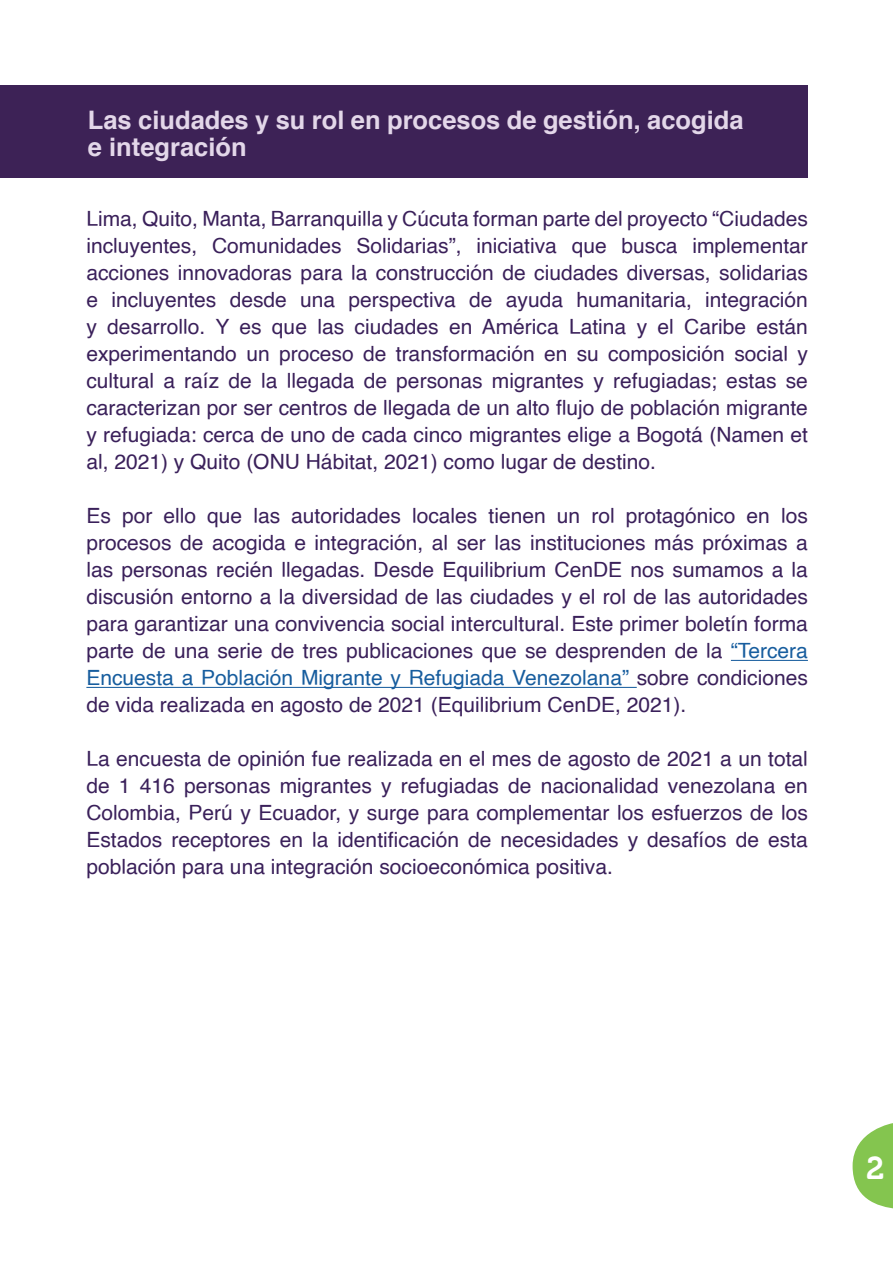
<style>
.page{position:relative;width:893px;height:1263px;background:#fff}
.page>*{position:absolute;margin:0;border:0;box-sizing:border-box;transform-origin:0 0}
.t1{font:31.5px "Museo 700";color:#fff}
.t2{font:700 25.5px/27px "Helvetica";color:#e3d7e9}
.t3{font:21px/27px "Helvetica";color:#3a205a;text-align:justify}
.s1{color:#175d9e}
</style>
<div class="page">
<svg style="left:853px;top:1123px;width:40px;height:86px"></svg>
<hr style="left:731px;top:660px;width:77px;height:1px;background:#175d9e">
<hr style="left:86px;top:687px;width:551px;height:1px;background:#175d9e">
<div style="left:0;top:85px;width:808px;height:93px;background:#3d2256"></div>
<p class="t2" style="left:88px;top:107px;width:657px">Las ciudades y su rol en procesos de gestión, acogida e integración</p>
<p class="t3" style="left:86px;top:205px;width:723px">Lima, Quito, Manta, Barranquilla y Cúcuta forman parte del proyecto “Ciudades incluyentes, Comunidades Solidarias”, iniciativa que busca implementar acciones innovadoras para la construcción de ciudades diversas, solidarias e incluyentes desde una perspectiva de ayuda humanitaria, integración y desarrollo. Y es que las ciudades en América Latina y el Caribe están experimentando un proceso de transformación en su composición social y cultural a raíz de la llegada de personas migrantes y refugiadas; estas se caracterizan por ser centros de llegada de un alto flujo de población migrante y refugiada: cerca de uno de cada cinco migrantes elige a Bogotá (Namen et al, 2021) y Quito (ONU Hábitat, 2021) como lugar de destino.</p>
<p class="t3" style="left:86px;top:502px;width:723px">Es por ello que las autoridades locales tienen un rol protagónico en los procesos de acogida e integración, al ser las instituciones más próximas a las personas recién llegadas. Desde Equilibrium CenDE nos sumamos a la discusión entorno a la diversidad de las ciudades y el rol de las autoridades para garantizar una convivencia social intercultural. Este primer boletín forma parte de una serie de tres publicaciones que se desprenden de la <span class="s1">“Tercera Encuesta a Población Migrante y Refugiada Venezolana”</span> sobre condiciones de vida realizada en agosto de 2021 (Equilibrium CenDE, 2021).</p>
<p class="t3" style="left:86px;top:745px;width:723px">La encuesta de opinión fue realizada en el mes de agosto de 2021 a un total de 1 416 personas migrantes y refugiadas de nacionalidad venezolana en Colombia, Perú y Ecuador, y surge para complementar los esfuerzos de los Estados receptores en la identificación de necesidades y desafíos de esta población para una integración socioeconómica positiva.</p>
<h1 class="t1" style="left:866px;top:1151px;width:20px">2</h1>
</div>
